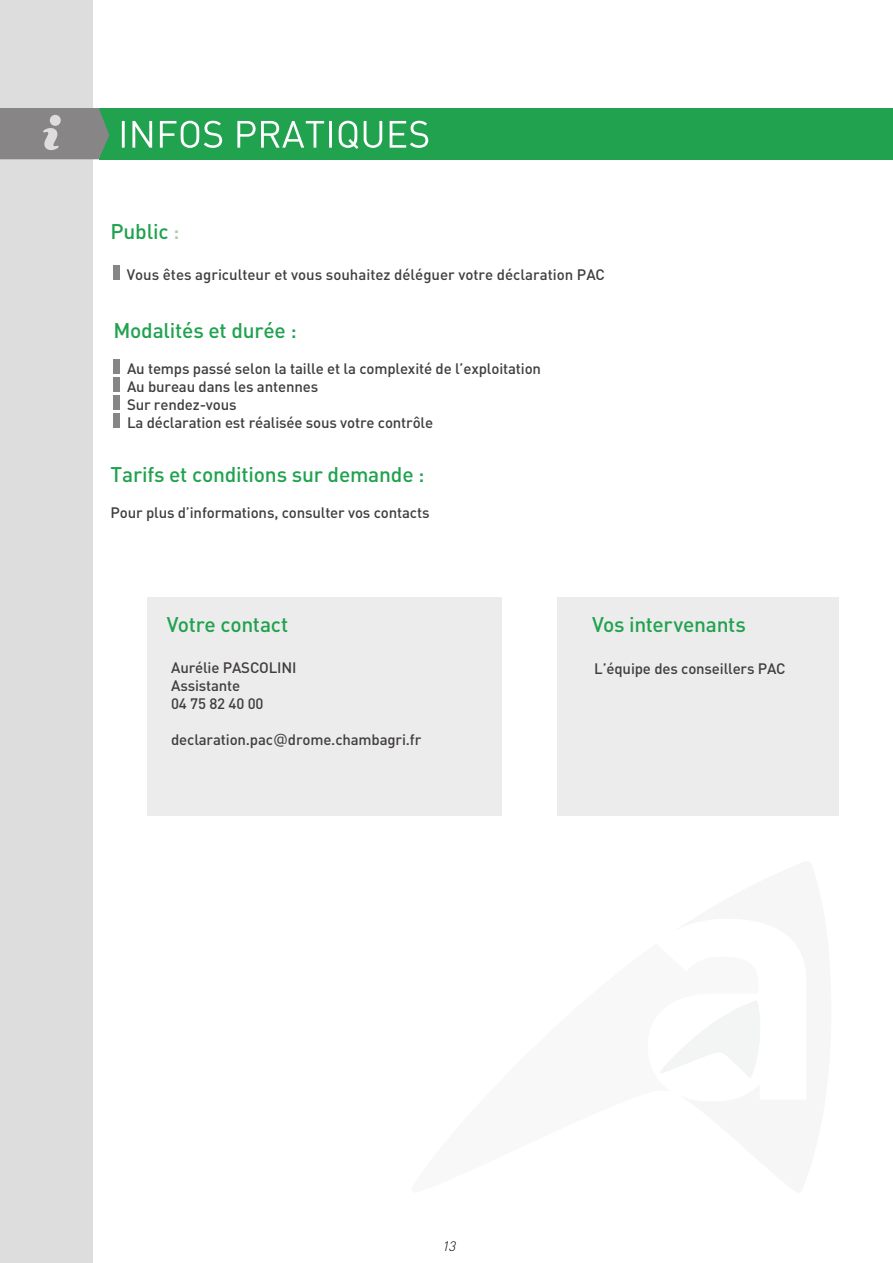
<style>
.page{position:relative;width:893px;height:1263px;background:#fff}
.page>*{position:absolute;margin:0;border:0;box-sizing:border-box;transform-origin:0 0}
.t1{font:500 21px "DIN Pro";letter-spacing:-.01em;color:#21a24f}
.t2{font:500 15px/18px "DIN";letter-spacing:-.01em;color:#403d3d}
.t3{font:italic 300 13.5px "DIN";color:#000}
.s1{color:#a4cca5}
.s2{font-family:"Verdana";font-weight:400}
</style>
<div class="page">
<div style="left:0;top:0;width:92px;height:1263px;background:#dedddd"></div>
<div style="left:100px;top:108px;width:793px;height:51px;background:#21a24f"></div>
<svg style="left:122px;top:121px;width:306px;height:28px"></svg>
<svg style="left:0;top:108px;width:109px;height:51px;background:#858987"></svg>
<div style="left:50px;top:115px;width:11px;height:11px;background:#dedddd;border-radius:50%"></div>
<div style="left:113px;top:360px;width:7px;height:14px;background:#878586"></div>
<div style="left:113px;top:378px;width:7px;height:14px;background:#878586"></div>
<div style="left:113px;top:396px;width:7px;height:14px;background:#878586"></div>
<div style="left:113px;top:414px;width:7px;height:14px;background:#878586"></div>
<div style="left:113px;top:265px;width:7px;height:15px;background:#878586"></div>
<div style="left:558px;top:597px;width:281px;height:219px;background:#edecec"></div>
<svg style="left:758px;top:1007px;width:2px;height:41px"></svg>
<svg style="left:660px;top:1001px;width:98px;height:76px"></svg>
<div style="left:148px;top:597px;width:354px;height:219px;background:#edecec"></div>
<h1 class="t1" style="left:111px;top:215px;width:70px">Public <span class="s1">:</span></h1>
<p class="t2" style="left:127px;top:265px;width:480px">Vous êtes agriculteur et vous souhaitez déléguer votre déclaration PAC</p>
<h1 class="t1" style="left:113px;top:313px;width:185px">Modalités et durée :</h1>
<p class="t2" style="left:127px;top:359px;width:416px">Au temps passé selon la taille et la complexité de l’exploitation Au bureau dans les antennes<br>Sur rendez-vous<br>La déclaration est réalisée sous votre contrôle</p>
<h1 class="t1" style="left:111px;top:458px;width:316px">Tarifs et conditions sur demande :</h1>
<p class="t2" style="left:111px;top:503px;width:320px">Pour plus d’informations, consulter vos contacts</p>
<h1 class="t1" style="left:167px;top:607px;width:123px">Votre contact</h1>
<h1 class="t1" style="left:592px;top:607px;width:155px">Vos intervenants</h1>
<p class="t2" style="left:171px;top:658px;width:127px">Aurélie PASCOLINI<br>Assistante<br>04 75 82 40 00</p>
<p class="t2" style="left:171px;top:730px;width:252px">declaration.pac<span class="s2">@</span>drome.chambagri.fr</p>
<p class="t2" style="left:594px;top:659px;width:193px">L’équipe des conseillers PAC</p>
<p class="t3" style="left:442px;top:1238px;width:15px">13</p>
</div>
